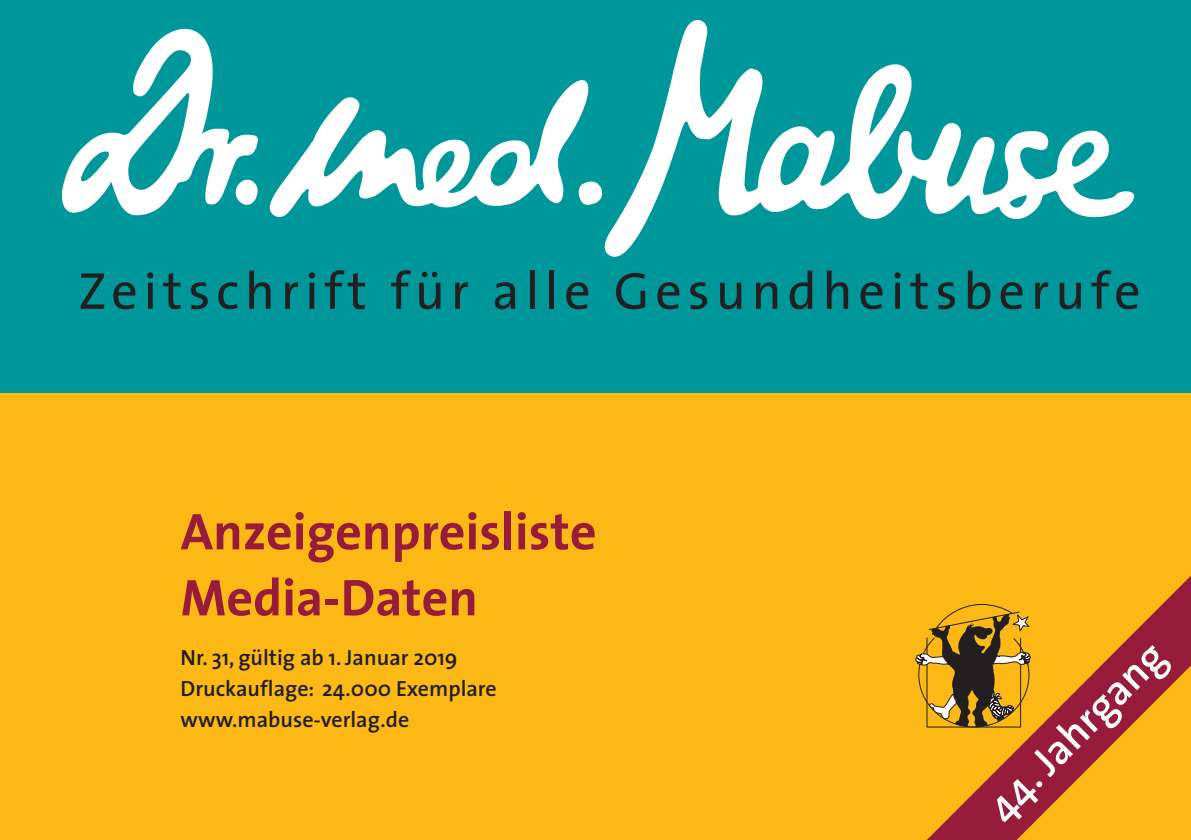
<style>
.page{position:relative;width:1191px;height:840px;background:#fff}
.page>*{position:absolute;margin:0;border:0;box-sizing:border-box;transform-origin:0 0}
.t1{font:52.4px "The Sans";letter-spacing:.11em;color:#231f20}
.t2{font:700 52px/66px "The Sans";color:#971c3c}
.t3{font:600 42px "The Sans";color:#fff}
.t4{font:600 22px/30.6px "The Sans";color:#231f20}
</style>
<div class="page">
<div style="left:0;top:387px;width:1191px;height:452px;background:#fcb814"></div>
<div style="left:0;top:0;width:1191px;height:392px;background:#00979b"></div>
<svg style="left:915px;top:575px;width:276px;height:264px"></svg>
<svg style="left:62px;top:28px;width:536px;height:189px"></svg>
<svg style="left:598px;top:20px;width:537px;height:237px"></svg>
<h1 class="t1" style="left:78px;top:270px;width:1064px">Zeitschrift für alle Gesundheitsberufe</h1>
<h2 class="t2" style="left:181px;top:503px;width:417px">Anzeigenpreisliste<br>Media-Daten</h2>
<p class="t4" style="left:181px;top:644px;width:318px">Nr. 31, gültig ab 1. Januar 2019<br>Druckauflage: 24.000 Exemplare www.mabuse-verlag.de</p>
<h3 class="t3" style="left:982px;top:801px;width:234px;rotate:-45deg">44. Jahrgang</h3>
</div>
